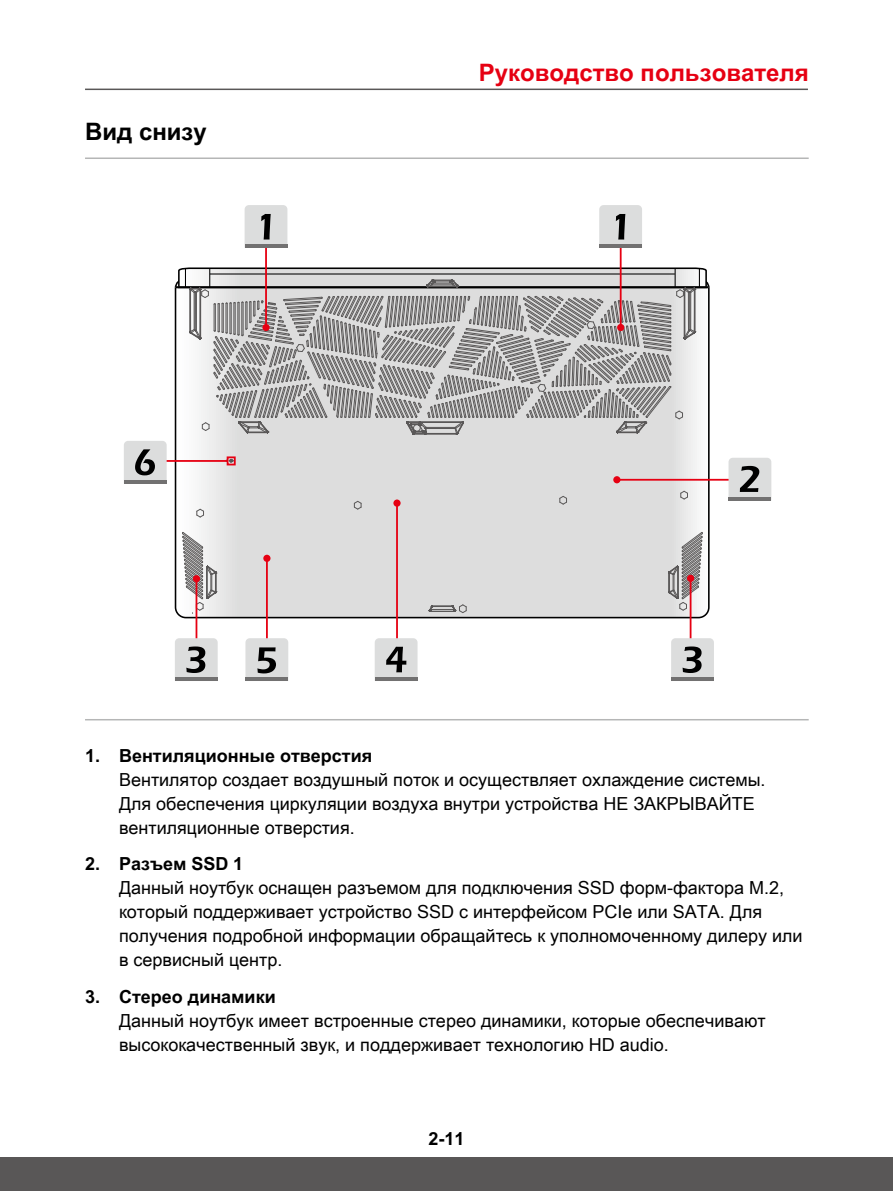
<style>
.page{position:relative;width:893px;height:1191px;background:#fff}
.page>*{position:absolute;margin:0;border:0;box-sizing:border-box;transform-origin:0 0}
.t1{font:700 24px "Arial Unicode MS";color:#e60012}
.t2{font:700 24px "Arial Unicode MS";color:#000}
.t3{font:18px/24px "Arial Unicode MS";color:#000}
.t4{font:700 18px "Arial Unicode MS";color:#000}
</style>
<div class="page">
<hr style="left:85px;top:89px;width:723px;height:1px;background:#595757">
<div style="left:0;top:1157px;width:893px;height:34px;background:#595757"></div>
<hr style="left:85px;top:157px;width:724px;height:2px;background:#b5b6b6">
<hr style="left:85px;top:719px;width:724px;height:1px;background:#b5b6b6">
<svg style="left:178px;top:435px;width:529px;height:180px;background:#dfdede"></svg>
<hr style="left:176px;top:286px;width:533px;height:2px;background:#000">
<svg style="left:680px;top:491px;width:8px;height:8px"></svg>
<svg style="left:559px;top:496px;width:8px;height:8px"></svg>
<svg style="left:354px;top:501px;width:8px;height:8px"></svg>
<svg style="left:196px;top:509px;width:8px;height:8px"></svg>
<svg style="left:182px;top:532px;width:35px;height:81px"></svg>
<svg style="left:668px;top:532px;width:35px;height:78px;background:#b9b6b6"></svg>
<svg style="left:429px;top:604px;width:38px;height:9px"></svg>
<svg style="left:177px;top:267px;width:531px;height:168px;background:#b8b7b7"></svg>
<hr style="left:210px;top:273px;width:465px;height:1px;background:#000">
<hr style="left:266px;top:558px;width:2px;height:82px;background:#e60012">
<div style="left:263px;top:555px;width:8px;height:7px;background:#e60012;border-radius:50%"></div>
<hr style="left:396px;top:503px;width:2px;height:145px;background:#e60012">
<div style="left:393px;top:499px;width:8px;height:8px;background:#e60012;border-radius:50%"></div>
<svg style="left:245px;top:638px;width:43px;height:43px;background:#b3b4b4"></svg>
<hr style="left:265px;top:209px;width:2px;height:118px;background:#e60012">
<div style="left:262px;top:324px;width:8px;height:7px;background:#e60012;border-radius:50%"></div>
<svg style="left:245px;top:205px;width:42px;height:43px;background:#bebfbf"></svg>
<hr style="left:617px;top:479px;width:124px;height:1px;background:#e60012">
<div style="left:613px;top:476px;width:7px;height:7px;background:#e60012;border-radius:50%"></div>
<svg style="left:728px;top:458px;width:43px;height:42px;background:#b5b6b6"></svg>
<hr style="left:151px;top:460px;width:77px;height:2px;background:#e60012">
<div style="left:227px;top:456px;width:9px;height:9px;border:2px solid #e60012"></div>
<hr style="left:620px;top:209px;width:2px;height:118px;background:#e60012">
<div style="left:617px;top:324px;width:7px;height:7px;background:#e60012;border-radius:50%"></div>
<svg style="left:599px;top:205px;width:43px;height:43px;background:#bfc0c0"></svg>
<hr style="left:196px;top:579px;width:1px;height:81px;background:#e60012">
<div style="left:193px;top:575px;width:7px;height:7px;background:#e60012;border-radius:50%"></div>
<hr style="left:690px;top:578px;width:1px;height:82px;background:#e60012">
<div style="left:687px;top:575px;width:7px;height:7px;background:#e60012;border-radius:50%"></div>
<svg style="left:375px;top:638px;width:43px;height:43px;background:#b5b6b6"></svg>
<svg style="left:124px;top:441px;width:43px;height:43px;background:#b2b3b3"></svg>
<svg style="left:671px;top:638px;width:43px;height:43px;background:#b3b4b4"></svg>
<svg style="left:175px;top:638px;width:43px;height:43px;background:#b3b4b4"></svg>
<h1 class="t2" style="left:85px;top:114px;width:123px">Вид снизу</h1>
<h1 class="t1" style="left:479px;top:55px;width:332px">Руководство пользователя</h1>
<p class="t4" style="left:85px;top:744px;width:289px">1. Вентиляционные отверстия</p>
<p class="t3" style="left:119px;top:766px;width:648px">Вентилятор создает воздушный поток и осуществляет охлаждение системы.<br>Для обеспечения циркуляции воздуха внутри устройства НЕ ЗАКРЫВАЙТЕ вентиляционные отверстия.</p>
<p class="t4" style="left:85px;top:853px;width:159px">2. Разъем SSD 1</p>
<p class="t3" style="left:119px;top:875px;width:685px">Данный ноутбук оснащен разъемом для подключения SSD форм-фактора M.2, который поддерживает устройство SSD с интерфейсом PCIe или SATA. Для получения подробной информации обращайтесь к уполномоченному дилеру или в сервисный центр.</p>
<p class="t4" style="left:85px;top:986px;width:192px">3. Стерео динамики</p>
<p class="t3" style="left:119px;top:1008px;width:648px">Данный ноутбук имеет встроенные стерео динамики, которые обеспечивают высококачественный звук, и поддерживает технологию HD audio.</p>
<p class="t4" style="left:428px;top:1128px;width:38px">2-11</p>
</div>
